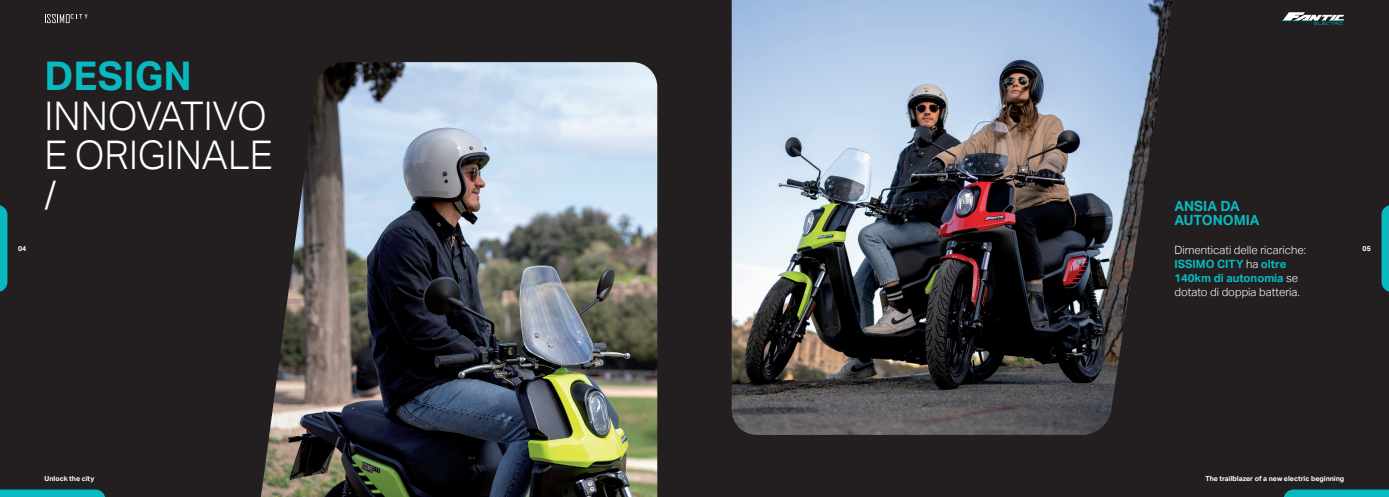
<style>
.page{position:relative;width:1389px;height:497px;background:#fff}
.page>*{position:absolute;margin:0;border:0;box-sizing:border-box;transform-origin:0 0}
.t1{font:300 39.38px "Aktiv Grotesk";color:#fff}
.t2{font:700 39.38px "Aktiv Grotesk";color:#08babf}
.t3{font:700 14px/14px "Aktiv Grotesk";color:#08babf}
.t4{font:700 11.38px/14px "Aktiv Grotesk";color:#08babf}
.t5{font:300 11.38px "Aktiv Grotesk";color:#fff}
.t6{font:700 7px "Aktiv Grotesk";color:#fff}
.s1{font-weight:300;color:#fff}
</style>
<div class="page">
<div style="left:0;top:0;width:1389px;height:496px;background:#231f20"></div>
<img style="left:261px;top:62px;width:396px;height:434px">
<img style="left:732px;top:0;width:440px;height:434px">
<svg style="left:1282px;top:12px;width:62px;height:13px"></svg>
<svg style="left:45px;top:14px;width:43px;height:9px"></svg>
<svg style="left:0;top:489px;width:105px;height:7px"></svg>
<svg style="left:0;top:205px;width:7px;height:86px"></svg>
<svg style="left:1382px;top:205px;width:7px;height:86px"></svg>
<svg style="left:1284px;top:489px;width:105px;height:7px"></svg>
<p class="t2" style="left:45px;top:54px;width:149px">DESIGN</p>
<p class="t1" style="left:45px;top:93px;width:224px">INNOVATIVO</p>
<p class="t1" style="left:45px;top:132px;width:230px">E ORIGINALE</p>
<p class="t1" style="left:45px;top:172px;width:13px">/</p>
<p class="t3" style="left:1174px;top:199px;width:87px">ANSIA DA<br>AUTONOMIA</p>
<p class="t5" style="left:1174px;top:242px;width:133px">Dimenticati delle ricariche:</p>
<p class="t4" style="left:1174px;top:256px;width:127px">ISSIMO CITY <span class="s1">ha</span> oltre<br>140km di autonomia <span class="s1">se dotato di doppia batteria.</span></p>
<p class="t6" style="left:18px;top:244px;width:10px">04</p>
<p class="t6" style="left:1363px;top:244px;width:10px">05</p>
<p class="t6" style="left:45px;top:473px;width:51px">Unlock the city</p>
<p class="t6" style="left:1205px;top:473px;width:140px">The trailblazer of a new electric beginning</p>
</div>
